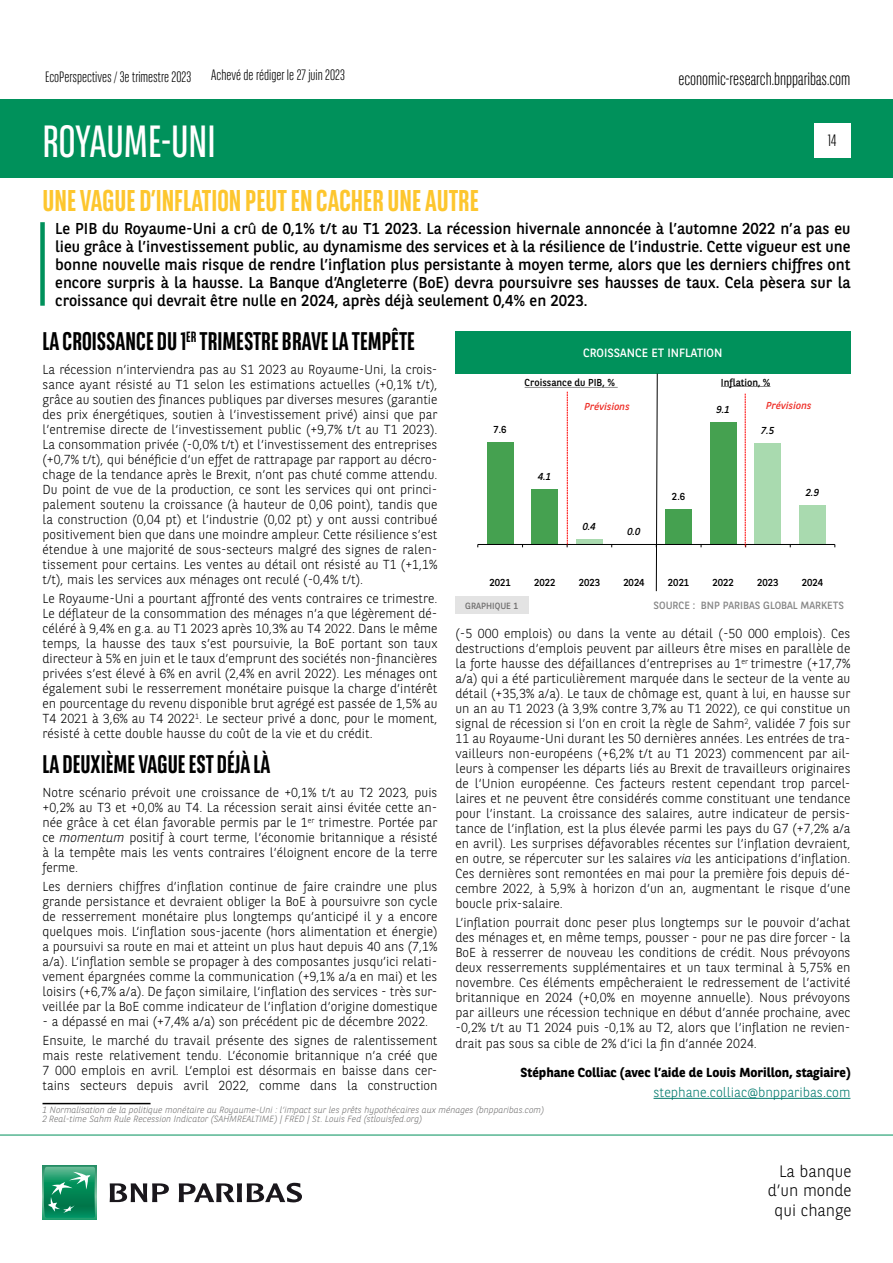
<style>
.page{position:relative;width:893px;height:1263px;background:#fff}
.page>*{position:absolute;margin:0;border:0;box-sizing:border-box;transform-origin:0 0}
.t1{font:45px "BNPP Sans Condensed";color:#fff}
.t2{font:700 30px "BNPP Sans Condensed";color:#fdc62e}
.t3{font:700 25.5px "BNPP Sans Condensed";color:#000}
.t4{font:300 18px "BNPP Sans Condensed";color:#000}
.t5{font:300 16.5px/19.8px "BNPP Sans";color:#000;text-align:right}
.t6{font:300 16.5px "BNPP Sans Condensed";color:#000}
.t7{font:15.75px/18px "BNPP Sans";color:#000;text-align:justify}
.t8{font:300 15px "BNPP Sans Condensed";color:#000}
.t9{font:300 13.5px "BNPP Sans";color:#00796c}
.t10{font:300 13.05px/15px "BNPP Sans";color:#000;text-align:justify}
.t11{font:700 13.05px "BNPP Sans";color:#000}
.t12{font:12px "BNPP Sans";color:#fff}
.t13{font:10.5px "BNPP Sans";color:#878787}
.t14{font:10.05px "BNPP Sans";color:#000}
.t15{font:italic 10.05px "BNPP Sans";letter-spacing:.005em;color:#ee2d26}
.t16{font:italic 10.05px "BNPP Sans";color:#000}
.t17{font:italic 300 9px/9px "BNPP Sans";color:#706f6f}
.t18{font:9px "BNPP Sans";color:#706f6f}
.s1{font-family:"Arial"}
.s2{font-style:italic}
</style>
<div class="page">
<div style="left:1px;top:99px;width:892px;height:78px;background:#00915b"></div>
<svg style="left:43px;top:1166px;width:53px;height:53px"></svg>
<svg style="left:44px;top:1167px;width:51px;height:51px"></svg>
<svg style="left:110px;top:1183px;width:59px;height:19px"></svg>
<svg style="left:179px;top:1183px;width:123px;height:19px"></svg>
<hr style="left:0;top:1135px;width:893px;height:1px;background:#00915b">
<div style="left:814px;top:123px;width:36px;height:34px;background:#fff"></div>
<div style="left:40px;top:222px;width:5px;height:84px;background:#00915b"></div>
<hr style="left:43px;top:1103px;width:108px;height:1px;background:#000">
<hr style="left:653px;top:1098px;width:197px;height:1px;background:#00796c">
<div style="left:455px;top:332px;width:395px;height:42px;background:#00915b"></div>
<div style="left:455px;top:596px;width:73px;height:18px;background:#e3e3e3"></div>
<div style="left:487px;top:442px;width:26px;height:102px;background:#45a150"></div>
<div style="left:665px;top:509px;width:27px;height:35px;background:#45a150"></div>
<div style="left:710px;top:422px;width:26px;height:122px;background:#45a150"></div>
<div style="left:755px;top:443px;width:26px;height:101px;background:#a9daaf"></div>
<div style="left:799px;top:505px;width:27px;height:39px;background:#a9daaf"></div>
<hr style="left:478px;top:544px;width:357px;height:1px;background:#000">
<svg style="left:656px;top:373px;width:2px;height:218px"></svg>
<svg style="left:721px;top:386px;width:49px;height:1px"></svg>
<svg style="left:522px;top:387px;width:96px;height:160px"></svg>
<svg style="left:745px;top:394px;width:1px;height:153px"></svg>
<p class="t8" style="left:211px;top:66px;width:135px">Achevé de rédiger le 27 juin 2023</p>
<p class="t8" style="left:45px;top:67px;width:148px">EcoPerspectives / 3e trimestre 2023</p>
<h3 class="t4" style="left:678px;top:67px;width:174px">economic-research.bnpparibas.com</h3>
<h1 class="t1" style="left:43px;top:113px;width:175px">ROYAUME-UNI</h1>
<h2 class="t2" style="left:43px;top:183px;width:438px">UNE VAGUE D’INFLATION PEUT EN CACHER UNE AUTRE</h2>
<p class="t6" style="left:828px;top:130px;width:10px">14</p>
<p class="t7" style="left:55px;top:219px;width:797px">Le PIB du Royaume-Uni a cr<span class="s1">û</span> de 0,1% t/t au T1 2023. La récession hivernale annoncée à l’automne 2022 n’a pas eu lieu grâce à l’investissement public, au dynamisme des services et à la résilience de l’industrie. Cette vigueur est une bonne nouvelle mais risque de rendre l’inflation plus persistante à moyen terme, alors que les derniers chiffres ont encore surpris à la hausse. La Banque d’Angleterre (BoE) devra poursuivre ses hausses de taux. Cela pèsera sur la croissance qui devrait être nulle en 2024, après déjà seulement 0,4% en 2023.</p>
<h3 class="t3" style="left:43px;top:326px;width:374px">LA CROISSANCE DU 1<sup>ER</sup> TRIMESTRE BRAVE LA TEMPÊTE</h3>
<p class="t10" style="left:43px;top:361px;width:396px">La récession n’interviendra pas au S1 2023 au Royaume-Uni, la crois&shy;sance ayant résisté au T1 selon les estimations actuelles (+0,1% t/t), grâce au soutien des finances publiques par diverses mesures (garantie des prix énergétiques, soutien à l’investissement privé) ainsi que par l’entremise directe de l’investissement public (+9,7% t/t au T1 2023).<br>La consommation privée (-0,0% t/t) et l’investissement des entreprises (+0,7% t/t), qui bénéficie d’un effet de rattrapage par rapport au décro&shy;chage de la tendance après le Brexit, n’ont pas chuté comme attendu.<br>Du point de vue de la production, ce sont les services qui ont princi&shy;palement soutenu la croissance (à hauteur de 0,06 point), tandis que la construction (0,04 pt) et l’industrie (0,02 pt) y ont aussi contribué positivement bien que dans une moindre ampleur. Cette résilience s’est étendue à une majorité de sous-secteurs malgré des signes de ralen&shy;tissement pour certains. Les ventes au détail ont résisté au T1 (+1,1% t/t), mais les services aux ménages ont reculé (-0,4% t/t).</p>
<p class="t10" style="left:43px;top:590px;width:397px">Le Royaume-Uni a pourtant affronté des vents contraires ce trimestre.<br>Le déflateur de la consommation des ménages n’a que légèrement dé&shy;céléré à 9,4% en g.a. au T1 2023 après 10,3% au T4 2022. Dans le même temps, la hausse des taux s’est poursuivie, la BoE portant son taux directeur à 5% en juin et le taux d’emprunt des sociétés non-financières privées s’est élevé à 6% en avril (2,4% en avril 2022). Les ménages ont également subi le resserrement monétaire puisque la charge d’intérêt en pourcentage du revenu disponible brut agrégé est passée de 1,5% au T4 2021 à 3,6% au T4 2022<sup>1</sup>. Le secteur privé a donc, pour le moment, résisté à cette double hausse du coût de la vie et du crédit.</p>
<h3 class="t3" style="left:43px;top:750px;width:229px">LA DEUXIÈME VAGUE EST DÉJÀ LÀ</h3>
<p class="t10" style="left:43px;top:784px;width:396px">Notre scénario prévoit une croissance de +0,1% t/t au T2 2023, puis +0,2% au T3 et +0,0% au T4. La récession serait ainsi évitée cette an&shy;née grâce à cet élan favorable permis par le 1<sup>er</sup> trimestre. Portée par ce <span class="s2">momentum</span> positif à court terme, l’économie britannique a résisté à la tempête mais les vents contraires l’éloignent encore de la terre ferme.</p>
<p class="t10" style="left:43px;top:878px;width:396px">Les derniers chiffres d’inflation continue de faire craindre une plus grande persistance et devraient obliger la BoE à poursuivre son cycle de resserrement monétaire plus longtemps qu’anticipé il y a encore quelques mois. L’inflation sous-jacente (hors alimentation et énergie) a poursuivi sa route en mai et atteint un plus haut depuis 40 ans (7,1% a/a). L’inflation semble se propager à des composantes jusqu’ici relati&shy;vement épargnées comme la communication (+9,1% a/a en mai) et les loisirs (+6,7% a/a). De façon similaire, l’inflation des services - très sur&shy;veillée par la BoE comme indicateur de l’inflation d’origine domestique</p>
<p class="t10" style="left:43px;top:1011px;width:396px;line-height:19.2px">- a dépassé en mai (+7,4% a/a) son précédent pic de décembre 2022.<br>Ensuite, le marché du travail présente des signes de ralentissement</p>
<p class="t10" style="left:43px;top:1048px;width:396px">mais reste relativement tendu. L’économie britannique n’a créé que 7 000 emplois en avril. L’emploi est désormais en baisse dans cer&shy;tains secteurs depuis avril 2022, comme dans la construction</p>
<p class="t12" style="left:583px;top:345px;width:141px">CROISSANCE ET INFLATION</p>
<p class="t14" style="left:493px;top:423px;width:15px">7.6</p>
<p class="t14" style="left:525px;top:376px;width:92px">Croissance du PIB, %</p>
<p class="t14" style="left:721px;top:375px;width:51px">Inflation, %</p>
<p class="t15" style="left:584px;top:400px;width:47px">Prévisions</p>
<p class="t15" style="left:766px;top:399px;width:47px">Prévisions</p>
<p class="t16" style="left:717px;top:402px;width:15px">9.1</p>
<p class="t16" style="left:538px;top:470px;width:15px">4.1</p>
<p class="t16" style="left:583px;top:520px;width:15px">0.4</p>
<p class="t16" style="left:627px;top:525px;width:15px">0.0</p>
<p class="t14" style="left:672px;top:490px;width:15px">2.6</p>
<p class="t16" style="left:761px;top:424px;width:15px">7.5</p>
<p class="t16" style="left:806px;top:486px;width:15px">2.9</p>
<p class="t14" style="left:489px;top:575px;width:23px">2021</p>
<p class="t14" style="left:534px;top:575px;width:23px">2022</p>
<p class="t14" style="left:579px;top:575px;width:23px">2023</p>
<p class="t14" style="left:623px;top:575px;width:23px">2024</p>
<p class="t14" style="left:668px;top:575px;width:23px">2021</p>
<p class="t14" style="left:713px;top:575px;width:23px">2022</p>
<p class="t14" style="left:757px;top:575px;width:23px">2023</p>
<p class="t14" style="left:802px;top:575px;width:23px">2024</p>
<p class="t18" style="left:465px;top:599px;width:54px">GRAPHIQUE 1</p>
<p class="t13" style="left:653px;top:598px;width:192px">SOURCE : BNP PARIBAS GLOBAL MARKETS</p>
<p class="t10" style="left:455px;top:625px;width:396px">(-5 000 emplois) ou dans la vente au détail (-50 000 emplois). Ces destructions d’emplois peuvent par ailleurs être mises en parallèle de la forte hausse des défaillances d’entreprises au 1<sup>er</sup> trimestre (+17,7% a/a) qui a été particulièrement marquée dans le secteur de la vente au détail (+35,3% a/a). Le taux de chômage est, quant à lui, en hausse sur un an au T1 2023 (à 3,9% contre 3,7% au T1 2022), ce qui constitue un signal de récession si l’on en croit la règle de Sahm<sup>2</sup>, validée 7 fois sur 11 au Royaume-Uni durant les 50 dernières années. Les entrées de tra&shy;vailleurs non-européens (+6,2% t/t au T1 2023) commencent par ail&shy;leurs à compenser les départs liés au Brexit de travailleurs originaires de l’Union européenne. Ces facteurs restent cependant trop parcel&shy;laires et ne peuvent être considérés comme constituant une tendance pour l’instant. La croissance des salaires, autre indicateur de persis&shy;tance de l’inflation, est la plus élevée parmi les pays du G7 (+7,2% a/a en avril). Les surprises défavorables récentes sur l’inflation devraient, en outre, se répercuter sur les salaires <span class="s2">via</span> les anticipations d’inflation.<br>Ces dernières sont remontées en mai pour la première fois depuis dé&shy;cembre 2022, à 5,9% à horizon d’un an, augmentant le risque d’une boucle prix-salaire.</p>
<p class="t10" style="left:455px;top:915px;width:396px">L’inflation pourrait donc peser plus longtemps sur le pouvoir d’achat des ménages et, en même temps, pousser - pour ne pas dire forcer - la BoE à resserrer de nouveau les conditions de crédit. Nous prévoyons deux resserrements supplémentaires et un taux terminal à 5,75% en novembre. Ces éléments empêcheraient le redressement de l’activité britannique en 2024 (+0,0% en moyenne annuelle). Nous prévoyons par ailleurs une récession technique en début d’année prochaine, avec -0,2% t/t au T1 2024 puis -0,1% au T2, alors que l’inflation ne revien&shy;drait pas sous sa cible de 2% d’ici la fin d’année 2024.</p>
<p class="t11" style="left:520px;top:1063px;width:332px">Stéphane Colliac (avec l’aide de Louis Morillon, stagiaire)</p>
<p class="t9" style="left:653px;top:1083px;width:198px">stephane.colliac@bnpparibas.com</p>
<p class="t17" style="left:43px;top:1104px;width:503px">1 Normalisation de la politique monétaire au Royaume-Uni : l’impact sur les prêts hypothécaires aux ménages (bnpparibas.com)<br>2 Real-time Sahm Rule Recession Indicator (SAHMREALTIME) | FRED | St. Louis Fed (stlouisfed.org)</p>
<p class="t5" style="left:768px;top:1160px;width:85px">La banque d’un monde qui change</p>
</div>
